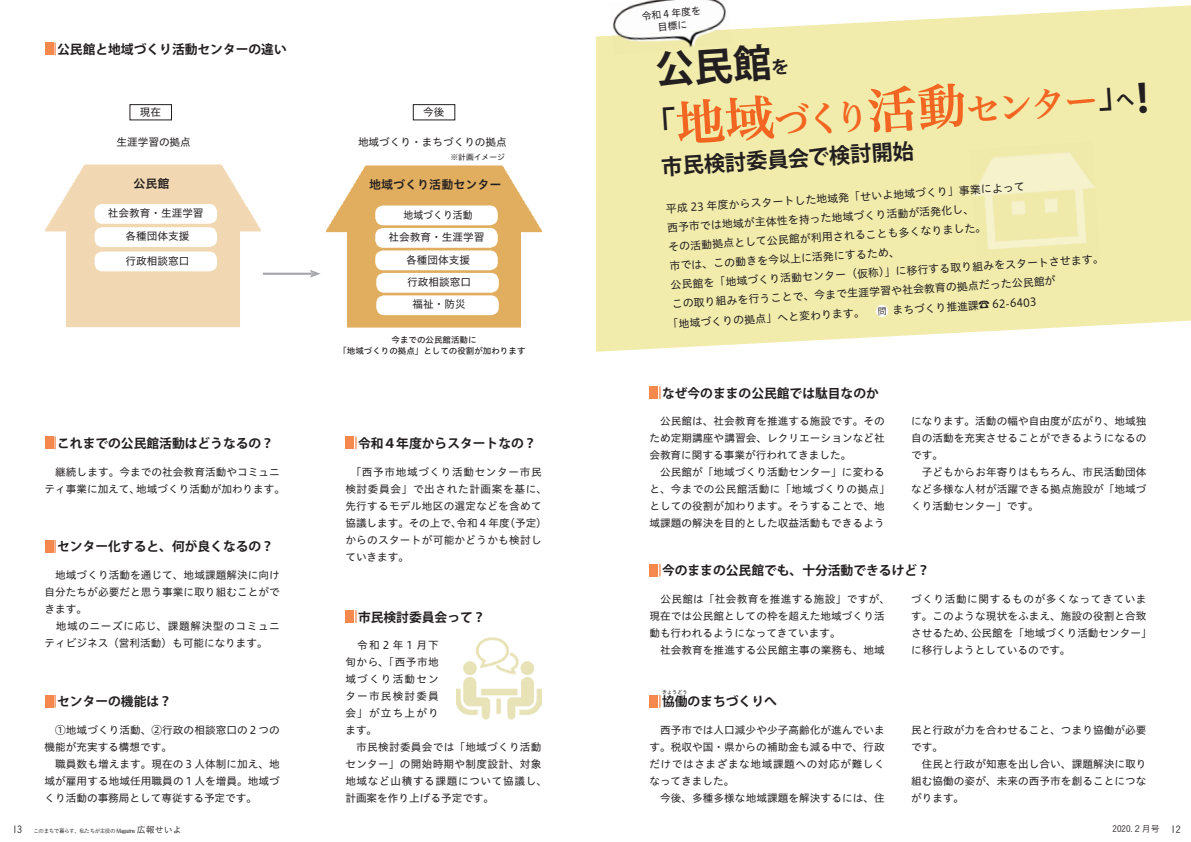
<style>
.page{position:relative;width:1191px;height:842px;background:#fff}
.page>*{position:absolute;margin:0;border:0;box-sizing:border-box;transform-origin:0 0}
.t1{font:700 39px "Koz Go Pr 6 N";color:#231f20}
.t2{font:35.4px "Hiragino UD Serif Std W6";color:#f36621}
.t3{font:700 21.3px "Koz Go Pr 6 N";color:#231f20}
.t4{font:700 12.8px "Koz Go Pr 6 N";color:#231f20}
.t5{font:12px "Hiragino UD Sans Std W6";color:#231f20}
.t6{font:11px/18.8px "Hiragino UD Sans Std W4";color:#231f20}
.t7{font:10.6px/17px "Hiragino UD Sans Std W4";letter-spacing:.005em;color:#231f20}
.t8{font:10.6px/17px "Hiragino UD Sans Std W4";letter-spacing:.05em;color:#231f20}
.t9{font:10.6px/17px "Hiragino UD Sans Std W4";letter-spacing:.025em;color:#231f20}
.t10{font:10.6px "Hiragino UD Sans Std W4";letter-spacing:.06em;color:#231f20}
.t11{font:10.6px "Hiragino UD Sans Std W4";letter-spacing:.055em;color:#231f20}
.t12{font:10.6px "Hiragino UD Sans Std W4";letter-spacing:.005em;color:#231f20;scale:.93 1}
.t13{font:9.9px/12.8px "Hiragino UD Sans Std W4";color:#231f20;text-align:center}
.t14{font:9.9px "Koburina Go Std W3";color:#231f20}
.t15{font:9px "Koburina Go Std W3";color:#231f20}
.t16{font:8.5px/11.3px "Hiragino UD Sans Std W5";color:#231f20;text-align:center}
.t17{font:7.8px "Hiragino UD Sans Std W4";color:#231f20}
.t18{font:5.7px "Koburina Go Std W3";letter-spacing:-.1em;color:#231f20}
.t19{font:700 5px "Koz Go Pr 6 N";letter-spacing:.03em;color:#231f20}
.s1{font-size:17.7px}
.s2{font-size:49.6px}
</style>
<div class="page">
<svg style="left:596px;top:5px;width:595px;height:347px;background:#f3edb3"></svg>
<img style="left:969px;top:142px;width:130px;height:124px">
<div style="left:875px;top:305px;width:13px;height:12px;background:#fff;border-radius:50%"></div>
<img style="left:609px;top:0;width:122px;height:36px">
<img style="left:612px;top:29px;width:120px;height:26px">
<div style="left:649px;top:386px;width:9px;height:13px;background:#f5884c"></div>
<svg style="left:659px;top:386px;width:1px;height:13px"></svg>
<div style="left:649px;top:564px;width:9px;height:12px;background:#f5884c"></div>
<svg style="left:659px;top:564px;width:1px;height:12px"></svg>
<div style="left:649px;top:695px;width:9px;height:13px;background:#f5884c"></div>
<svg style="left:659px;top:695px;width:1px;height:13px"></svg>
<div style="left:45px;top:540px;width:8px;height:13px;background:#f5884c"></div>
<svg style="left:55px;top:540px;width:1px;height:13px"></svg>
<div style="left:45px;top:437px;width:8px;height:12px;background:#f5884c"></div>
<svg style="left:55px;top:437px;width:1px;height:12px"></svg>
<div style="left:45px;top:695px;width:8px;height:13px;background:#f5884c"></div>
<svg style="left:55px;top:695px;width:1px;height:13px"></svg>
<div style="left:345px;top:437px;width:9px;height:12px;background:#f5884c"></div>
<svg style="left:355px;top:437px;width:1px;height:12px"></svg>
<div style="left:345px;top:610px;width:9px;height:13px;background:#f5884c"></div>
<svg style="left:355px;top:610px;width:1px;height:13px"></svg>
<div style="left:45px;top:43px;width:8px;height:12px;background:#f5884c"></div>
<svg style="left:55px;top:43px;width:1px;height:12px"></svg>
<div style="left:413px;top:104px;width:42px;height:16px;border:1px solid #231f20"></div>
<img style="left:326px;top:165px;width:215px;height:163px">
<div style="left:375px;top:228px;width:123px;height:20px;background:#fff;border-radius:8px"></div>
<div style="left:376px;top:273px;width:123px;height:20px;background:#fff;border-radius:8px"></div>
<div style="left:375px;top:205px;width:123px;height:20px;background:#fff;border-radius:8px"></div>
<svg style="left:263px;top:270px;width:58px;height:8px"></svg>
<div style="left:130px;top:104px;width:42px;height:16px;border:1px solid #231f20"></div>
<img style="left:46px;top:164px;width:215px;height:164px">
<div style="left:95px;top:204px;width:122px;height:20px;background:#fff;border-radius:8px"></div>
<div style="left:95px;top:227px;width:122px;height:20px;background:#fff;border-radius:8px"></div>
<div style="left:95px;top:252px;width:122px;height:19px;background:#fff;border-radius:8px"></div>
<div style="left:375px;top:250px;width:123px;height:20px;background:#fff;border-radius:8px"></div>
<div style="left:376px;top:295px;width:123px;height:20px;background:#fff;border-radius:8px"></div>
<img style="left:456px;top:637px;width:85px;height:83px">
<svg style="left:1033px;top:86px;width:25px;height:8px"></svg>
<div style="left:1098px;top:82px;width:49px;height:32px;background:#f2ecac"></div>
<svg style="left:663px;top:107px;width:13px;height:24px"></svg>
<svg style="left:976px;top:229px;width:3px;height:4px"></svg>
<p class="t4" style="left:57px;top:42px;width:231px">公民館と地域づくり活動センターの違い</p>
<p class="t7" style="left:140px;top:103px;width:23px">現在</p>
<p class="t7" style="left:116px;top:133px;width:76px">生涯学習の拠点</p>
<p class="t5" style="left:133px;top:174px;width:38px">公民館</p>
<p class="t7" style="left:108px;top:201px;width:97px;line-height:23.2px;text-align:center">社会教育・生涯学習各種団体支援</p>
<p class="t7" style="left:125px;top:251px;width:65px">行政相談窓口</p>
<p class="t4" style="left:57px;top:436px;width:218px">これまでの公民館活動はどうなるの?</p>
<p class="t7" style="left:136px;top:463px;width:150px;text-indent:-92px">　継続します。今までの社会教育活動やコミュニ地域づくり活動が加わります。</p>
<p class="t7" style="left:45px;top:480px;width:97px">ティ事業に加えて、</p>
<p class="t4" style="left:57px;top:539px;width:218px">センター化すると、何が良くなるの?</p>
<p class="t7" style="left:45px;top:566px;width:237px">　地域づくり活動を通じて、地域課題解決に向け自分たちが必要だと思う事業に取り組むことができます。<br>　地域のニーズに応じ、課題解決型のコミュニティビジネス（営利活動）も可能になります。</p>
<p class="t14" style="left:12px;top:822px;width:11px">13</p>
<p class="t4" style="left:57px;top:694px;width:116px">センターの機能は?</p>
<p class="t7" style="left:45px;top:721px;width:237px">　①地域づくり活動、②行政の相談窓口の２つの機能が充実する構想です。<br>　職員数も増えます。現在の３人体制に加え、地域が雇用する地域任用職員の１人を増員。地域づくり活動の事務局として専従する予定です。</p>
<p class="t15" style="left:137px;top:823px;width:46px">広報せいよ</p>
<p class="t18" style="left:34px;top:826px;width:103px">このまちで暮らす、私たちが主役の Magazine</p>
<p class="t7" style="left:423px;top:103px;width:23px">今後</p>
<p class="t7" style="left:358px;top:133px;width:150px">地域づくり・まちづくりの拠点</p>
<p class="t17" style="left:450px;top:151px;width:56px">※計画イメージ</p>
<p class="t5" style="left:369px;top:175px;width:134px">地域づくり活動センター</p>
<p class="t12" style="left:403px;top:207px;width:76px">地域づくり活動</p>
<p class="t7" style="left:388px;top:228px;width:97px">社会教育・生涯学習</p>
<p class="t7" style="left:407px;top:273px;width:65px">行政相談窓口</p>
<p class="t7" style="left:406px;top:250px;width:65px">各種団体支援</p>
<p class="t7" style="left:412px;top:295px;width:55px">福祉・防災</p>
<p class="t16" style="left:338px;top:334px;width:189px">今までの公民館活動に<br>「地域づくりの拠点」としての役割が加わります</p>
<p class="t4" style="left:358px;top:436px;width:180px">令和４年度からスタートなの?</p>
<p class="t10" style="left:345px;top:464px;width:198px">　「西予市地域づくり活動センター市民</p>
<p class="t10" style="left:345px;top:481px;width:203px">検討委員会」で出された計画案を基に、</p>
<p class="t9" style="left:345px;top:497px;width:198px">先行するモデル地区の選定などを含めて</p>
<p class="t7" style="left:504px;top:514px;width:44px">（予定(</p>
<p class="t9" style="left:345px;top:514px;width:198px">協議します。その上で、<br>からのスタートが可能かどうかも検討していきます。</p>
<p class="t7" style="left:456px;top:514px;width:55px">令和４年度</p>
<p class="t4" style="left:358px;top:610px;width:129px">市民検討委員会って?</p>
<p class="t8" style="left:345px;top:636px;width:203px">　令和２年１月下<br>旬から、「西予市地<br>域づくり活動セン<br>ター市民検討委員<br>会」が立ち上がり<br>ます。<br>　市民検討委員会では「地域づくり活動センター」の開始時期や制度設計、対象地域など山積する課題について協議し、計画案を作り上げる予定です。</p>
<p class="t13" style="left:641px;top:9px;width:61px;rotate:-6deg">令和４年度を目標に</p>
<h1 class="t1" style="left:653px;top:48px;width:135px;rotate:-4deg">公民館<span class="s1">を</span></h1>
<h2 class="t2" style="left:674px;top:103px;width:425px;rotate:-4deg"><span class="s2">地域</span>づくり<span class="s2">活動</span>センター</h2>
<h3 class="t3" style="left:660px;top:156px;width:254px;rotate:-4deg">市民検討委員会で検討開始</h3>
<p class="t6" style="left:848px;top:188px;width:177px;rotate:-4deg">「せいよ地域づくり」事業によって</p>
<p class="t6" style="left:665px;top:199px;width:185px;rotate:-4deg">平成 23 年度からスタートした地域発</p>
<p class="t6" style="left:666px;top:219px;width:298px;rotate:-4deg">西予市では地域が主体性を持った地域づくり活動が活発化し</p>
<p class="t6" style="left:667px;top:238px;width:309px;rotate:-4deg">その活動拠点として公民館が利用されることも多くなりました市では、この動きを今以上に活発にするため、</p>
<p class="t6" style="left:856px;top:264px;width:249px;rotate:-4deg">仮称）」に移行する取り組みをスタートさせます。</p>
<p class="t6" style="left:812px;top:265px;width:243px;line-height:20.6px;text-indent:-143px;rotate:-4deg">公民館を「地域づくり活動センター（<br>今まで生涯学習や社会教育の拠点だった公民館が</p>
<p class="t6" style="left:671px;top:295px;width:144px;rotate:-4deg">この取り組みを行うことで、</p>
<p class="t6" style="left:892px;top:301px;width:146px;rotate:-4deg">まちづくり推進課☎ 62-6403</p>
<p class="t6" style="left:667px;top:315px;width:210px;rotate:-4deg">「地域づくりの拠点」へと変わります。　</p>
<p class="t4" style="left:662px;top:386px;width:218px">なぜ今のままの公民館では駄目なのか</p>
<p class="t7" style="left:649px;top:412px;width:242px">　公民館は、社会教育を推進する施設です。そのため定期講座や講習会、レクリエーションなど社会教育に関する事業が行われてきました。<br>　公民館が「地域づくり活動センター」に変わると、今までの公民館活動に「地域づくりの拠点「としての役割が加わります。そうすることで、地域課題の解決を目的とした収益活動もできるよう</p>
<p class="t7" style="left:911px;top:412px;width:237px">になります。活動の幅や自由度が広がり、地域独自の活動を充実させることができるようになるのです。<br>　子どもからお年寄りはもちろん、市民活動団体など多様な人材が活躍できる拠点施設が「地域づくり活動センター」です。</p>
<p class="t4" style="left:662px;top:563px;width:269px">今のままの公民館でも、十分活動できるけど?</p>
<p class="t11" style="left:911px;top:591px;width:237px">づくり活動に関するものが多くなってきていま</p>
<p class="t7" style="left:911px;top:607px;width:237px">す。このような現状をふまえ、施設の役割と合致</p>
<p class="t7" style="left:971px;top:624px;width:182px">公民館を「地域づくり活動センター「</p>
<p class="t7" style="left:649px;top:590px;width:242px">　公民館は「社会教育を推進する施設」ですが、現在では公民館としての枠を超えた地域づくり活動も行われるようになってきています。<br>　社会教育を推進する公民館主事の業務も、地域</p>
<p class="t7" style="left:911px;top:624px;width:161px">させるため、<br>に移行しようとしているのです。</p>
<p class="t19" style="left:662px;top:690px;width:27px">きょうどう</p>
<p class="t4" style="left:662px;top:694px;width:116px">協働のまちづくりへ</p>
<p class="t7" style="left:649px;top:721px;width:237px">　西予市では人口減少や少子高齢化が進んでいます。税収や国・県からの補助金も減る中で、行政だけではさまざまな地域課題への対応が難しくなってきました。<br>　今後、多種多様な地域課題を解決するには、住</p>
<p class="t7" style="left:911px;top:721px;width:237px">民と行政が力を合わせること、つまり協働が必要です。<br>　住民と行政が知恵を出し合い、課題解決に取り組む協働の姿が、未来の西予市を創ることにつながります。</p>
<p class="t15" style="left:1112px;top:822px;width:49px">2020.２月号</p>
<p class="t14" style="left:1170px;top:822px;width:11px">12</p>
</div>
